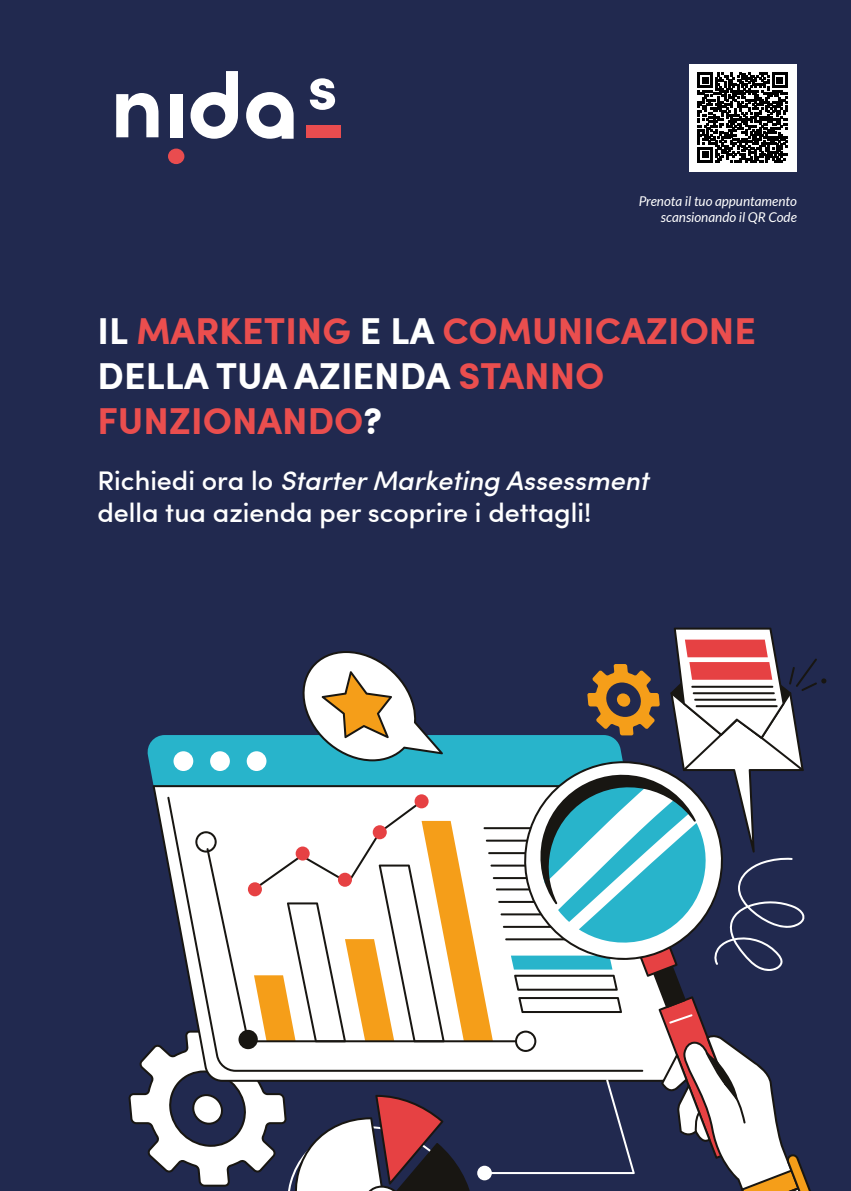
<style>
.page{position:relative;width:851px;height:1191px;background:#fff}
.page>*{position:absolute;margin:0;border:0;box-sizing:border-box;transform-origin:0 0}
.t1{font:700 37.5px/45px "Sofia Pro";color:#ea4e4e}
.t2{font:500 27px/32.4px "Sofia Pro";color:#fff}
.t3{font:italic 13.5px/16.2px "Lato";color:#fff;text-align:right}
.s1{color:#fff}
.s2{font-style:italic}
</style>
<div class="page">
<div style="left:0;top:0;width:850px;height:1191px;background:#21294f"></div>
<svg style="left:116px;top:93px;width:42px;height:44px"></svg>
<div style="left:168px;top:149px;width:16px;height:15px;background:#e94c4f;border-radius:50%"></div>
<div style="left:170px;top:94px;width:12px;height:43px;background:#fff"></div>
<svg style="left:310px;top:78px;width:25px;height:32px"></svg>
<div style="left:305px;top:125px;width:35px;height:12px;background:#e94c4f"></div>
<svg style="left:190px;top:71px;width:48px;height:68px"></svg>
<svg style="left:246px;top:92px;width:47px;height:47px"></svg>
<svg style="left:128px;top:627px;width:698px;height:564px"></svg>
<div style="left:688px;top:64px;width:108px;height:107px;background:#fff"></div>
<svg style="left:697px;top:73px;width:90px;height:89px"></svg>
<p class="t3" style="left:638px;top:193px;width:160px">Prenota il tuo appuntamento scansionando il QR Code</p>
<h1 class="t1" style="left:97px;top:306px;width:660px"><span class="s1">IL</span> MARKETING <span class="s1">E LA</span> COMUNICAZIONE<br><span class="s1">DELLA TUA AZIENDA</span> STANNO<br>FUNZIONANDO<span class="s1">?</span></h1>
<p class="t2" style="left:97px;top:462px;width:553px">Richiedi ora lo <span class="s2">Starter Marketing Assessment </span>della tua azienda per scoprire i dettagli!</p>
</div>
